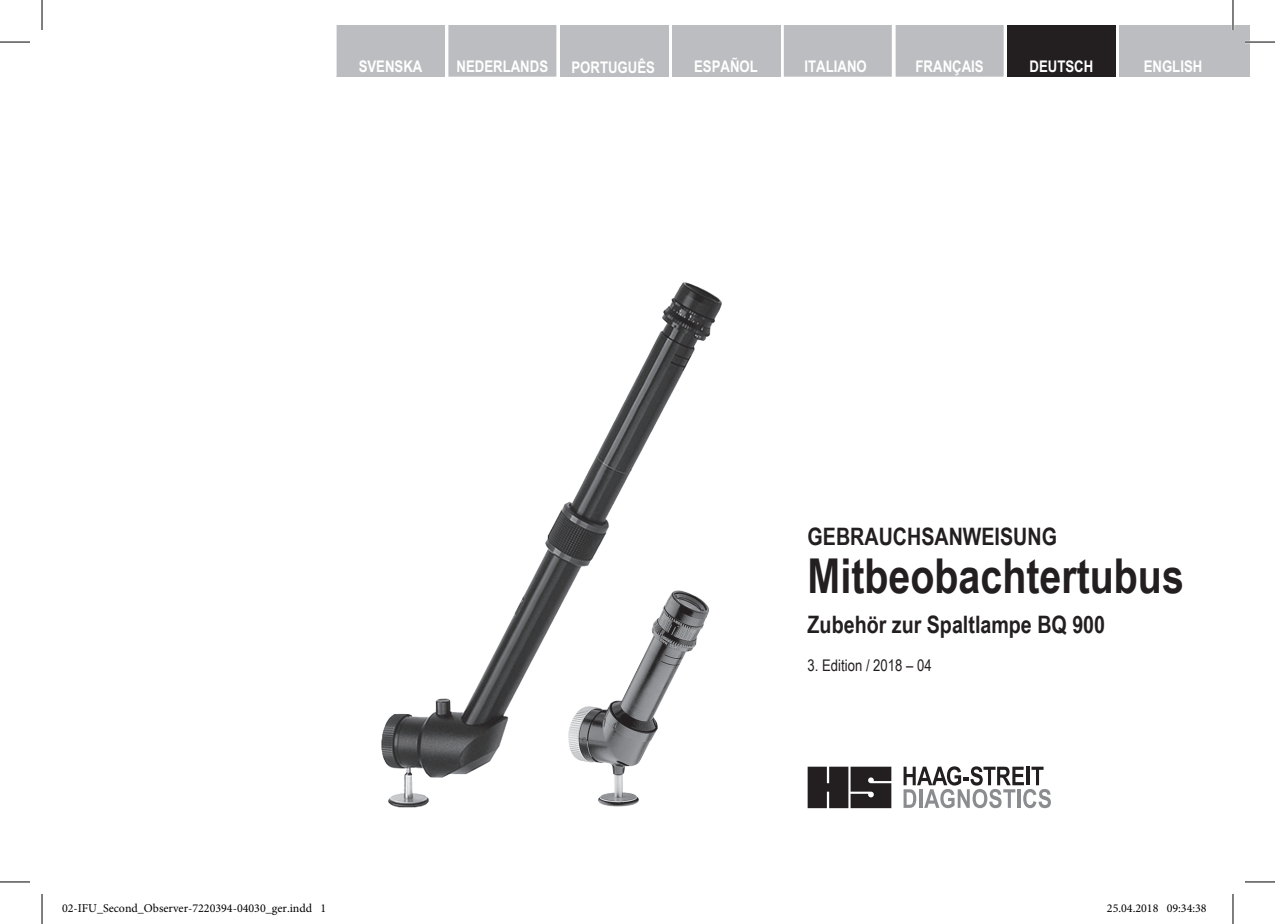
<style>
.page{position:relative;width:1275px;height:924px;background:#fff}
.page>*{position:absolute;margin:0;border:0;box-sizing:border-box;transform-origin:0 0}
.Title_Front{font:700 48px "Arial Narrow";color:#231f20}
.FrontSubTitle{font:700 24px "Arial Narrow";color:#231f20}
.t1{font:700 16px "Arial Narrow";color:#fff}
.Standard{font:16px "Arial Narrow";color:#231f20}
.t2{font:12px "Minion Pro";color:#000}
</style>
<div class="page">
<img style="left:381px;top:282px;width:341px;height:526px">
<svg style="left:807px;top:766px;width:84px;height:41px"></svg>
<svg style="left:903px;top:766px;width:148px;height:41px"></svg>
<div style="left:1119px;top:25px;width:131px;height:52px;background:#bcbdc0"></div>
<div style="left:1007px;top:25px;width:108px;height:52px;background:#231f20"></div>
<div style="left:895px;top:25px;width:108px;height:52px;background:#bcbdc0"></div>
<div style="left:784px;top:25px;width:108px;height:52px;background:#bcbdc0"></div>
<div style="left:672px;top:25px;width:108px;height:52px;background:#bcbdc0"></div>
<div style="left:560px;top:25px;width:108px;height:52px;background:#bcbdc0"></div>
<div style="left:448px;top:25px;width:108px;height:52px;background:#bcbdc0"></div>
<div style="left:336px;top:25px;width:108px;height:52px;background:#bcbdc0"></div>
<hr style="left:1245px;top:41px;width:30px;height:2px;background:#fff">
<hr style="left:1231px;top:0;width:3px;height:30px;background:#fff">
<hr style="left:0;top:42px;width:30px;height:1px;background:#000">
<hr style="left:1245px;top:42px;width:30px;height:1px;background:#000">
<hr style="left:0;top:881px;width:30px;height:1px;background:#000">
<hr style="left:1245px;top:881px;width:30px;height:1px;background:#000">
<hr style="left:42px;top:0;width:1px;height:30px;background:#000">
<hr style="left:42px;top:893px;width:1px;height:30px;background:#000">
<hr style="left:1232px;top:0;width:1px;height:30px;background:#000">
<hr style="left:1232px;top:893px;width:1px;height:30px;background:#000">
<div style="left:62px;top:903px;width:6px;height:9px;border:1px solid #fff;border-radius:50%"></div>
<svg style="left:63px;top:903px;width:5px;height:9px"></svg>
<div style="left:1166px;top:903px;width:6px;height:9px;border:1px solid #fff;border-radius:50%"></div>
<svg style="left:1167px;top:903px;width:5px;height:9px"></svg>
<h3 class="t1" style="left:359px;top:54px;width:65px">SVENSKA</h3>
<h3 class="t1" style="left:456px;top:54px;width:93px">NEDERLANDS</h3>
<h3 class="t1" style="left:571px;top:55px;width:85px">PORTUGUÊS</h3>
<h3 class="t1" style="left:694px;top:54px;width:65px">ESPAÑOL</h3>
<h3 class="t1" style="left:804px;top:54px;width:64px">ITALIANO</h3>
<h3 class="t1" style="left:915px;top:54px;width:70px">FRANÇAIS</h3>
<h3 class="t1" style="left:1029px;top:54px;width:65px">DEUTSCH</h3>
<h3 class="t1" style="left:1143px;top:54px;width:60px">ENGLISH</h3>
<p class="FrontSubTitle" style="left:807px;top:518px;width:251px">GEBRAUCHSANWEISUNG</p>
<p class="Title_Front" style="left:807px;top:539px;width:378px">Mitbeobachtertubus</p>
<p class="FrontSubTitle" style="left:807px;top:606px;width:299px">Zubehör zur Spaltlampe BQ 900</p>
<p class="Standard" style="left:807px;top:653px;width:126px">3. Edition / 2018 – 04</p>
<p class="t2" style="left:62px;top:899px;width:266px">02-IFU_Second_Observer-7220394-04030_ger.indd 1</p>
<p class="t2" style="left:1107px;top:899px;width:101px">25.04.2018 09:34:38</p>
</div>
